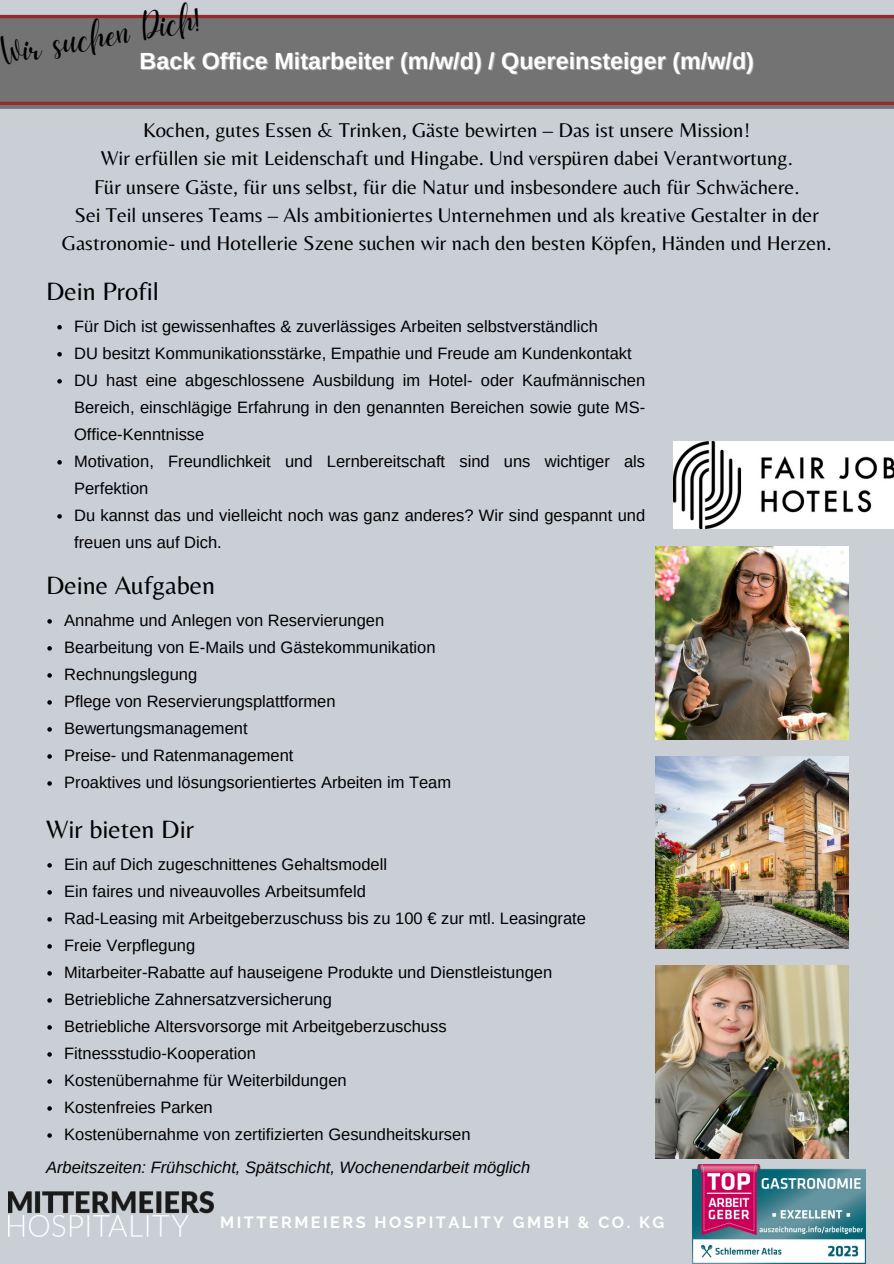
<style>
.page{position:relative;width:894px;height:1264px;background:#fff}
.page>*{position:absolute;margin:0;border:0;box-sizing:border-box;transform-origin:0 0}
.t1{font:37.5px "Daydream";color:#000}
.t2{font:26.1px "Belleza";color:#000}
.t3{font:700 23.25px "Arimo";color:#fff}
.t4{font:20.7px/28.2px "Belleza";color:#000;text-align:center}
.t5{font:16.5px/27px "Arimo";color:#000}
.t6{font:italic 16.5px "Arimo";color:#000}
.t7{font:700 16.2px "Raleway";letter-spacing:.15em;color:#fff}
</style>
<div class="page">
<div style="left:0;top:0;width:893px;height:1263px;background:#cacfd6"></div>
<img style="left:655px;top:965px;width:193px;height:193px">
<img style="left:655px;top:546px;width:193px;height:193px">
<img style="left:655px;top:756px;width:193px;height:192px">
<hr style="left:0;top:105px;width:893px;height:3px;background:#737678">
<svg style="left:0;top:15px;width:893px;height:90px;background:#756d6d"></svg>
<img style="left:673px;top:441px;width:220px;height:87px">
<img style="left:692px;top:1164px;width:173px;height:99px">
<img style="left:8px;top:1191px;width:205px;height:45px">
<svg style="left:57px;top:325px;width:5px;height:4px"></svg>
<svg style="left:57px;top:352px;width:5px;height:4px"></svg>
<svg style="left:57px;top:379px;width:5px;height:4px"></svg>
<svg style="left:57px;top:460px;width:5px;height:4px"></svg>
<svg style="left:57px;top:514px;width:5px;height:4px"></svg>
<svg style="left:47px;top:863px;width:5px;height:4px"></svg>
<svg style="left:47px;top:890px;width:5px;height:4px"></svg>
<svg style="left:47px;top:917px;width:5px;height:4px"></svg>
<svg style="left:47px;top:944px;width:5px;height:4px"></svg>
<svg style="left:47px;top:971px;width:5px;height:4px"></svg>
<svg style="left:47px;top:998px;width:5px;height:4px"></svg>
<svg style="left:47px;top:1025px;width:5px;height:4px"></svg>
<svg style="left:47px;top:1052px;width:5px;height:4px"></svg>
<svg style="left:47px;top:1079px;width:5px;height:4px"></svg>
<svg style="left:47px;top:1106px;width:5px;height:4px"></svg>
<svg style="left:47px;top:1133px;width:5px;height:4px"></svg>
<svg style="left:47px;top:619px;width:5px;height:4px"></svg>
<svg style="left:47px;top:646px;width:5px;height:4px"></svg>
<svg style="left:47px;top:673px;width:5px;height:4px"></svg>
<svg style="left:47px;top:700px;width:5px;height:4px"></svg>
<svg style="left:47px;top:727px;width:5px;height:4px"></svg>
<svg style="left:47px;top:754px;width:5px;height:4px"></svg>
<svg style="left:47px;top:781px;width:5px;height:4px"></svg>
<p class="t1" style="left:-1px;top:31px;width:202px;rotate:-10deg">Wir suchen Dich!</p>
<p class="t3" style="left:139px;top:48px;width:615px">Back Office Mitarbeiter (m/w/d) / Quereinsteiger (m/w/d)</p>
<p class="t4" style="left:62px;top:116px;width:771px">Kochen, gutes Essen &amp; Trinken, Gäste bewirten – Das ist unsere Mission!<br>Wir erfüllen sie mit Leidenschaft und Hingabe. Und verspüren dabei Verantwortung.<br>Für unsere Gäste, für uns selbst, für die Natur und insbesondere auch für Schwächere.<br>Sei Teil unseres Teams – Als ambitioniertes Unternehmen und als kreative Gestalter in der Gastronomie- und Hotellerie Szene suchen wir nach den besten Köpfen, Händen und Herzen.</p>
<p class="t2" style="left:46px;top:275px;width:114px">Dein Profil</p>
<p class="t5" style="left:74px;top:312px;width:525px">Für Dich ist gewissenhaftes &amp; zuverlässiges Arbeiten selbstverständlich</p>
<p class="t5" style="left:74px;top:339px;width:559px">DU besitzt Kommunikationsstärke, Empathie und Freude am Kundenkontakt</p>
<p class="t5" style="left:74px;top:366px;width:572px;text-align:justify">DU hast eine abgeschlossene Ausbildung im Hotel- oder Kaufmännischen Bereich, einschlägige Erfahrung in den genannten Bereichen sowie gute MS-Office-Kenntnisse</p>
<p class="t5" style="left:74px;top:447px;width:572px">Motivation, Freundlichkeit und Lernbereitschaft sind uns wichtiger als<br>Perfektion</p>
<p class="t5" style="left:74px;top:501px;width:572px">Du kannst das und vielleicht noch was ganz anderes? Wir sind gespannt und freuen uns auf Dich.</p>
<h2 class="t2" style="left:46px;top:569px;width:170px">Deine Aufgaben</h2>
<p class="t5" style="left:64px;top:606px;width:321px">Annahme und Anlegen von Reservierungen</p>
<p class="t5" style="left:64px;top:633px;width:373px">Bearbeitung von E-Mails und Gästekommunikation</p>
<p class="t5" style="left:64px;top:660px;width:134px">Rechnungslegung</p>
<p class="t5" style="left:64px;top:687px;width:273px">Pflege von Reservierungsplattformen</p>
<p class="t5" style="left:64px;top:714px;width:185px">Bewertungsmanagement</p>
<p class="t5" style="left:64px;top:741px;width:231px">Preise- und Ratenmanagement</p>
<p class="t5" style="left:64px;top:768px;width:388px">Proaktives und lösungsorientiertes Arbeiten im Team</p>
<p class="t2" style="left:46px;top:813px;width:149px">Wir bieten Dir</p>
<p class="t5" style="left:64px;top:850px;width:324px">Ein auf Dich zugeschnittenes Gehaltsmodell</p>
<h2 class="t5" style="left:64px;top:877px;width:303px">Ein faires und niveauvolles Arbeitsumfeld</h2>
<p class="t5" style="left:64px;top:904px;width:523px">Rad-Leasing mit Arbeitgeberzuschuss bis zu 100 € zur mtl. Leasingrate</p>
<p class="t5" style="left:64px;top:931px;width:133px">Freie Verpflegung</p>
<p class="t5" style="left:64px;top:958px;width:489px">Mitarbeiter-Rabatte auf hauseigene Produkte und Dienstleistungen</p>
<p class="t5" style="left:64px;top:985px;width:269px">Betriebliche Zahnersatzversicherung</p>
<p class="t5" style="left:64px;top:1012px;width:384px">Betriebliche Altersvorsorge mit Arbeitgeberzuschuss</p>
<p class="t5" style="left:64px;top:1039px;width:193px">Fitnessstudio-Kooperation</p>
<p class="t5" style="left:64px;top:1066px;width:284px">Kostenübernahme für Weiterbildungen</p>
<p class="t5" style="left:64px;top:1093px;width:150px">Kostenfreies Parken</p>
<p class="t5" style="left:64px;top:1120px;width:408px">Kostenübernahme von zertifizierten Gesundheitskursen</p>
<h5 class="t6" style="left:46px;top:1157px;width:485px">Arbeitszeiten: Frühschicht, Spätschicht, Wochenendarbeit möglich</h5>
<p class="t7" style="left:220px;top:1212px;width:445px">MITTERMEIERS HOSPITALITY GMBH &amp; CO. KG</p>
</div>
